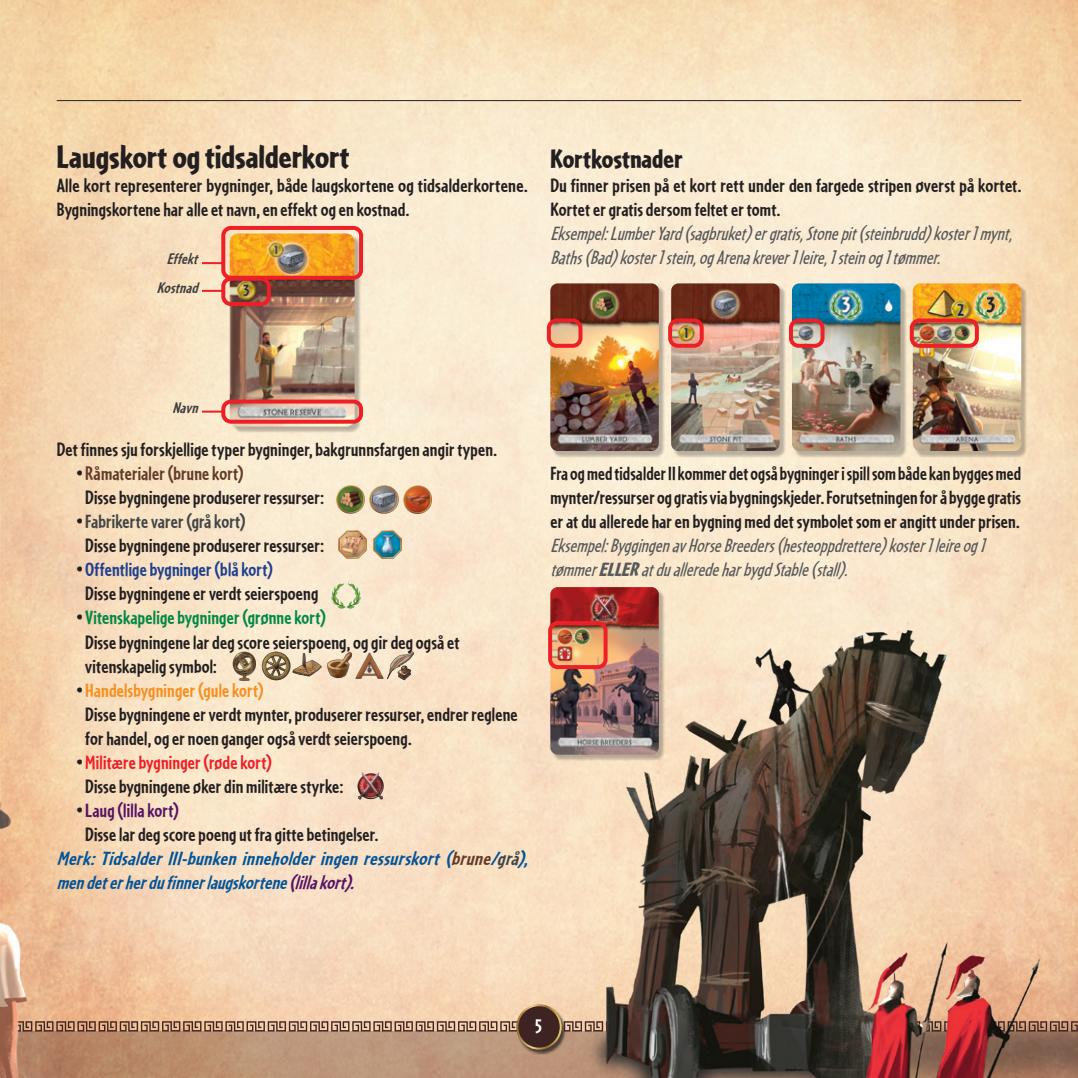
<style>
.page{position:relative;width:1078px;height:1078px;background:#fff}
.page>*{position:absolute;margin:0;border:0;box-sizing:border-box;transform-origin:0 0}
.h2_-__Titre_h2{font:900 34px "Cafeteria";letter-spacing:.005em;color:#231f20}
.h3_-_Titre_h3{font:900 28px "Cafeteria";color:#231f20}
.txt{font:700 20px/24px "Cafeteria";letter-spacing:.005em;color:#231f20}
.Exemple{font:italic 20px/24px "Cafeteria";color:#57585a}
.txt-2{font:700 20px/24px "Cafeteria";letter-spacing:.005em;color:#231f20;text-align:justify;scale:.96 1}
.note{font:italic 700 20px/24px "Cafeteria";color:#035497;scale:1.05 1}
.t1{font:700 20px "Cafeteria";color:#fff}
.légende_align_droite{font:italic 700 16px "Cafeteria";color:#3e3e3f}
.s1{color:#623b29}
.s2{color:#424546}
.s3{color:#1f408e}
.s4{color:#008845}
.s5{color:#f68f21}
.s6{color:#ee2027}
.s7{color:#561464}
.s8{font-weight:900}
</style>
<div class="page">
<img style="left:0;top:0;width:1077px;height:1020px">
<svg style="left:80px;top:1020px;width:497px;height:11px"></svg>
<svg style="left:80px;top:1031px;width:497px;height:46px;fill:#bc957a"></svg>
<img style="left:577px;top:604px;width:500px;height:473px">
<img style="left:0;top:340px;width:80px;height:737px">
<div style="left:231px;top:235px;width:130px;height:198px;background:#231f20;opacity:.3"></div>
<img style="left:230px;top:233px;width:124px;height:193px">
<div style="left:551px;top:285px;width:114px;height:173px;background:#231f20;opacity:.3"></div>
<img style="left:550px;top:283px;width:108px;height:168px">
<div style="left:672px;top:285px;width:114px;height:173px;background:#231f20;opacity:.3"></div>
<img style="left:671px;top:283px;width:108px;height:168px">
<div style="left:551px;top:588px;width:114px;height:173px;background:#231f20;opacity:.3"></div>
<img style="left:550px;top:587px;width:108px;height:167px">
<div style="left:793px;top:285px;width:113px;height:173px;background:#231f20;opacity:.3"></div>
<img style="left:791px;top:283px;width:109px;height:168px">
<div style="left:913px;top:285px;width:114px;height:173px;background:#231f20;opacity:.3"></div>
<img style="left:912px;top:283px;width:108px;height:168px">
<div style="left:221px;top:226px;width:142px;height:54px;border:4px solid #ee2027;border-radius:8px"></div>
<div style="left:548px;top:621px;width:59px;height:48px;border:4px solid #ee2027;border-radius:8px"></div>
<div style="left:221px;top:399px;width:142px;height:24px;border:4px solid #ee2027;border-radius:8px"></div>
<div style="left:221px;top:277px;width:50px;height:29px;border:4px solid #ee2027;border-radius:8px"></div>
<div style="left:546px;top:318px;width:36px;height:30px;border:4px solid #ee2027;border-radius:8px"></div>
<div style="left:668px;top:318px;width:35px;height:30px;border:4px solid #ee2027;border-radius:8px"></div>
<div style="left:788px;top:318px;width:36px;height:30px;border:4px solid #ee2027;border-radius:8px"></div>
<div style="left:909px;top:318px;width:69px;height:30px;border:4px solid #ee2027;border-radius:8px"></div>
<hr style="left:202px;top:262px;width:21px;height:2px;background:#ee2027">
<hr style="left:202px;top:290px;width:21px;height:2px;background:#ee2027">
<hr style="left:202px;top:410px;width:21px;height:2px;background:#ee2027">
<img style="left:230px;top:651px;width:29px;height:29px">
<img style="left:261px;top:651px;width:29px;height:29px">
<img style="left:293px;top:651px;width:28px;height:29px">
<img style="left:324px;top:651px;width:28px;height:29px">
<img style="left:355px;top:651px;width:29px;height:29px">
<img style="left:386px;top:651px;width:29px;height:29px">
<img style="left:403px;top:485px;width:29px;height:28px">
<img style="left:370px;top:485px;width:28px;height:28px">
<img style="left:336px;top:485px;width:28px;height:28px">
<img style="left:373px;top:530px;width:29px;height:28px">
<img style="left:338px;top:530px;width:29px;height:28px">
<img style="left:332px;top:581px;width:28px;height:28px">
<img style="left:356px;top:771px;width:28px;height:28px">
<div style="left:517px;top:1004px;width:49px;height:50px;background:#231f20;opacity:.75"></div>
<div style="left:517px;top:1004px;width:43px;height:44px;background:#3e2323;border-radius:50%"></div>
<div style="left:516px;top:1003px;width:45px;height:46px;border:2px solid #fff;border-radius:50%"></div>
<hr style="left:57px;top:100px;width:963px;height:1px;background:#231f20">
<p class="h2_-__Titre_h2" style="left:57px;top:137px;width:294px">Laugskort og tidsalderkort</p>
<p class="txt" style="left:57px;top:173px;width:472px">Alle kort representerer bygninger, både laugskortene og tidsalderkortene.<br>Bygningskortene har alle et navn, en effekt og en kostnad.</p>
<p class="légende_align_droite" style="left:167px;top:250px;width:37px">Effekt</p>
<p class="légende_align_droite" style="left:157px;top:278px;width:47px">Kostnad</p>
<p class="h3_-_Titre_h3" style="left:550px;top:143px;width:134px">Kortkostnader</p>
<p class="txt" style="left:550px;top:173px;width:472px">Du finner prisen på et kort rett under den fargede stripen øverst på kortet.<br>Kortet er gratis dersom feltet er tomt.</p>
<p class="Exemple" style="left:550px;top:221px;width:469px">Eksempel:LumberYard(sagbruket) ergratis,Stonepit(steinbrudd) koster1mynt,<br>Baths(Bad) koster1stein,ogArenakrever1leire,1steinog1tømmer.</p>
<p class="légende_align_droite" style="left:172px;top:398px;width:31px">Navn</p>
<p class="txt" style="left:57px;top:437px;width:441px">Det finnes sju forskjellige typer bygninger, bakgrunnsfargen angir typen.</p>
<p class="txt" style="left:85px;top:461px;width:240px;text-indent:-9px">• <span class="s1">Råmaterialer (brune kort)<br></span>Disse bygningene produserer ressurser:</p>
<p class="txt" style="left:85px;top:509px;width:240px;text-indent:-9px">• <span class="s2">Fabrikerte varer (grå kort)<br></span>Disse bygningene produserer ressurser:</p>
<p class="txt" style="left:85px;top:557px;width:234px;text-indent:-9px">• <span class="s3">Offentlige bygninger (blå kort)<br></span>Disse bygningene er verdt seierspoeng</p>
<p class="txt" style="left:85px;top:605px;width:376px;text-indent:-9px">• <span class="s4">Vitenskapelige bygninger (grønne kort)<br></span>Disse bygningene lar deg score seierspoeng, og gir deg også et vitenskapelig symbol:</p>
<p class="txt" style="left:85px;top:677px;width:434px;text-indent:-9px">• <span class="s5">Handelsbygninger (gule kort)<br></span>Disse bygningene er verdt mynter, produserer ressurser, endrer reglene for handel, og er noen ganger også verdt seierspoeng.</p>
<p class="txt" style="left:85px;top:749px;width:259px;text-indent:-9px">• <span class="s6">Militære bygninger (røde kort)<br></span>Disse bygningene øker din militære styrke:</p>
<p class="txt" style="left:85px;top:797px;width:294px;text-indent:-9px">• <span class="s7">Laug (lilla kort)<br></span>Disse lar deg score poeng ut fra gitte betingelser.</p>
<p class="note" style="left:57px;top:845px;width:455px">Merk:TidsalderIII-bunkeninneholderingenressurskort(<span class="s1">brune</span>/<span class="s2">grå</span>), mendeterherdufinnerlaugskortene<span class="s7">(lillakort).</span></p>
<p class="txt-2" style="left:550px;top:461px;width:492px">Fra og med tidsalder II kommer det også bygninger i spill som både kan bygges med mynter/ressurser og gratis via bygningskjeder. Forutsetningen for å bygge gratis er at du allerede har en bygning med det symbolet som er angitt under prisen.</p>
<p class="Exemple" style="left:550px;top:533px;width:441px">Eksempel:ByggingenavHorseBreeders(hesteoppdrettere) koster1leireog1 tømmer<span class="s8">ELLER</span>atdualleredeharbygdStable(stall).</p>
<p class="t1" style="left:535px;top:1014px;width:8px">5</p>
</div>
